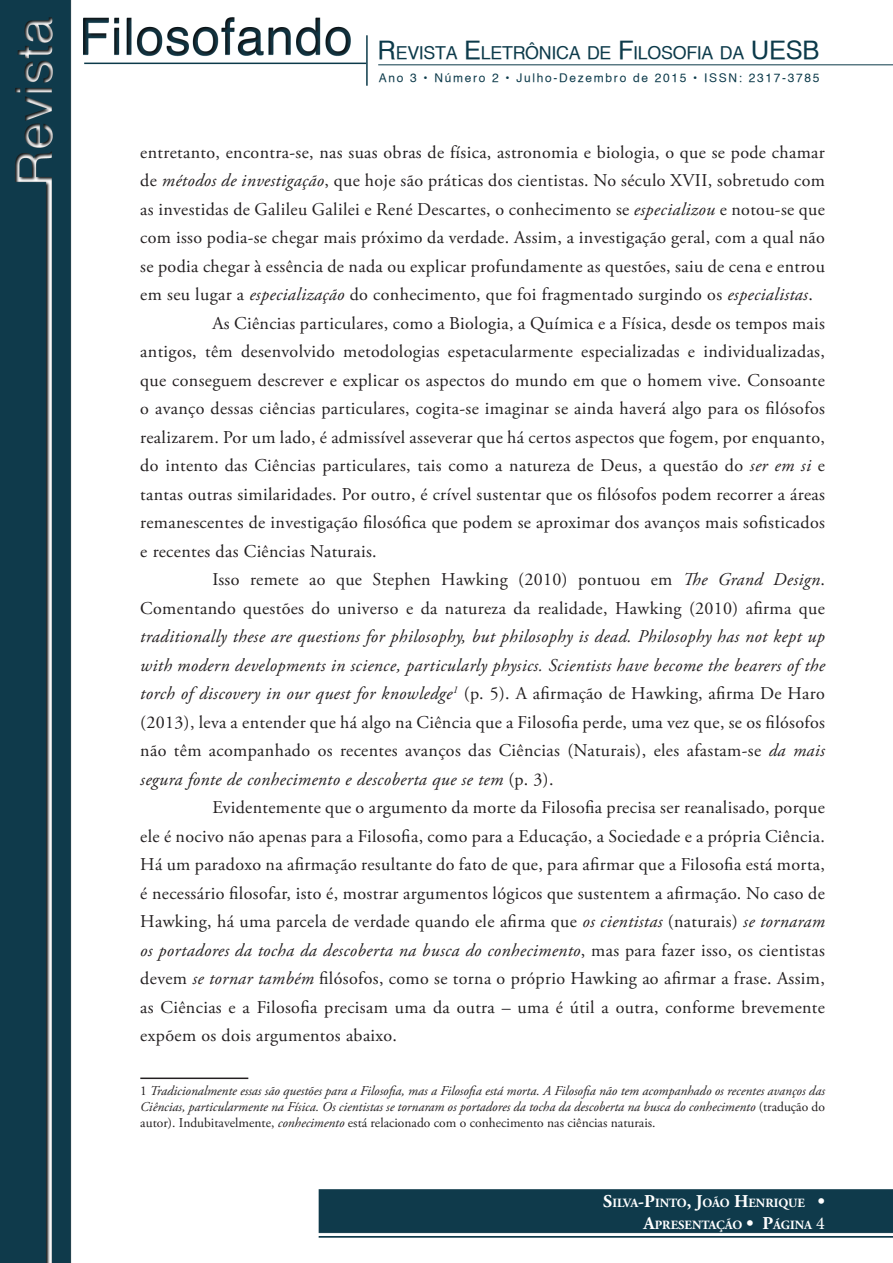
<style>
.page{position:relative;width:893px;height:1263px;background:#fff}
.page>*{position:absolute;margin:0;border:0;box-sizing:border-box;transform-origin:0 0}
.Texto_Interno{font:18px/28.5px "Adobe Garamond Pro";letter-spacing:.02em;color:#231f20;text-align:justify}
.t1{font:17.85px "Helvetica";letter-spacing:-.015em;color:#0c3a4a}
.Nota_de_Rodape{font:italic 13.5px/16.2px "Adobe Garamond Pro";color:#231f20;text-align:justify}
.t2{font:700 12.6px/21.6px "Adobe Garamond Pro";color:#fff;text-align:right}
.t3{font:12px "Helvetica";letter-spacing:.14em;color:#0c3a4a}
.s1{font-size:25.5px}
.s2{font-style:italic}
.s3{font-style:normal}
.s4{font-size:18px}
.s5{font-family:"Minion Pro";font-weight:400;font-size:18px}
</style>
<div class="page">
<img style="left:0;top:0;width:893px;height:1263px">
<hr style="left:84px;top:63px;width:282px;height:1px;background:#0c3a4a">
<hr style="left:366px;top:35px;width:2px;height:51px;background:#0c3a4a">
<hr style="left:378px;top:65px;width:515px;height:1px;background:#0c3a4a">
<hr style="left:140px;top:1077px;width:108px;height:2px;background:#231f20">
<p class="t1" style="left:378px;top:42px;width:443px"><span class="s1">R</span>EVISTA <span class="s1">E</span>LETRÔNICA DE <span class="s1">F</span>ILOSOFIA DA <span class="s1">UESB</span></p>
<p class="t3" style="left:379px;top:70px;width:442px">Ano 3 • Número 2 • Julho-Dezembro de 2015 • ISSN: 2317-3785</p>
<p class="Texto_Interno" style="left:140px;top:138px;width:686px">entretanto, encontra-se, nas suas obras de física, astronomia e biologia, o que se pode chamar de <span class="s2">métodos de investigação</span>, que hoje são práticas dos cientistas. No século XVII, sobretudo com as investidas de Galileu Galilei e René Descartes, o conhecimento se <span class="s2">especializou</span> e notou-se que com isso podia-se chegar mais próximo da verdade. Assim, a investigação geral, com a qual não se podia chegar à essência de nada ou explicar profundamente as questões, saiu de cena e entrou em seu lugar a <span class="s2">especialização</span> do conhecimento, que foi fragmentado surgindo os <span class="s2">especialistas</span>.</p>
<p class="Texto_Interno" style="left:140px;top:309px;width:686px;text-indent:72px">As Ciências particulares, como a Biologia, a Química e a Física, desde os tempos mais antigos, têm desenvolvido metodologias espetacularmente especializadas e individualizadas, que conseguem descrever e explicar os aspectos do mundo em que o homem vive. Consoante o avanço dessas ciências particulares, cogita-se imaginar se ainda haverá algo para os filósofos realizarem. Por um lado, é admissível asseverar que há certos aspectos que fogem, por enquanto, do intento das Ciências particulares, tais como a natureza de Deus, a questão do <span class="s2">ser em si</span> e tantas outras similaridades. Por outro, é crível sustentar que os filósofos podem recorrer a áreas remanescentes de investigação filosófica que podem se aproximar dos avanços mais sofisticados e recentes das Ciências Naturais.</p>
<p class="Texto_Interno" style="left:140px;top:566px;width:686px;text-indent:72px">Isso remete ao que Stephen Hawking (2010) pontuou em <span class="s2">The Grand Design</span>.<br>Comentando questões do universo e da natureza da realidade, Hawking (2010) afirma que <span class="s2">traditionally these are questions for philosophy, but philosophy is dead. Philosophy has not kept up with modern developments in science, particularly physics. Scientists have become the bearers of the torch of discovery in our quest for knowledge</span><sup>1</sup> (p. 5). A afirmação de Hawking, afirma De Haro (2013), leva a entender que há algo na Ciência que a Filosofia perde, uma vez que, se os filósofos não têm acompanhado os recentes avanços das Ciências (Naturais), eles afastam-se <span class="s2">da mais segura fonte de conhecimento e descoberta que se tem</span> (p. 3).</p>
<p class="Texto_Interno" style="left:140px;top:794px;width:686px;text-indent:72px">Evidentemente que o argumento da morte da Filosofia precisa ser reanalisado, porque ele é nocivo não apenas para a Filosofia, como para a Educação, a Sociedade e a própria Ciência.<br>Há um paradoxo na afirmação resultante do fato de que, para afirmar que a Filosofia está morta, é necessário filosofar, isto é, mostrar argumentos lógicos que sustentem a afirmação. No caso de Hawking, há uma parcela de verdade quando ele afirma que <span class="s2">os cientistas</span> (naturais) <span class="s2">se tornaram os portadores da tocha da descoberta na busca do conhecimento</span>, mas para fazer isso, os cientistas devem <span class="s2">se tornar também</span> filósofos, como se torna o próprio Hawking ao afirmar a frase. Assim, as Ciências e a Filosofia precisam uma da outra – uma é útil a outra, conforme brevemente expõem os dois argumentos abaixo.</p>
<p class="Nota_de_Rodape" style="left:140px;top:1082px;width:686px"><span class="s3">1</span> Tradicionalmente essas são questões para a Filosofia, mas a Filosofia está morta. A Filosofia não tem acompanhado os recentes avanços das Ciências, particularmente na Física. Os cientistas se tornaram os portadores da tocha da descoberta na busca do conhecimento <span class="s3">(tradução do autor). Indubitavelmente,</span> conhecimento <span class="s3">está relacionado com o conhecimento nas ciências naturais.</span></p>
<p class="t2" style="left:603px;top:1192px;width:223px"><span class="s4">S</span>ILVA<span class="s4">-P</span>INTO<span class="s4">, J</span>OÃO <span class="s4">H</span>ENRIQUE <span class="s4">•<br>A</span>PRESENTAÇÃO <span class="s4">• P</span>ÁGINA <span class="s5">4</span></p>
</div>
